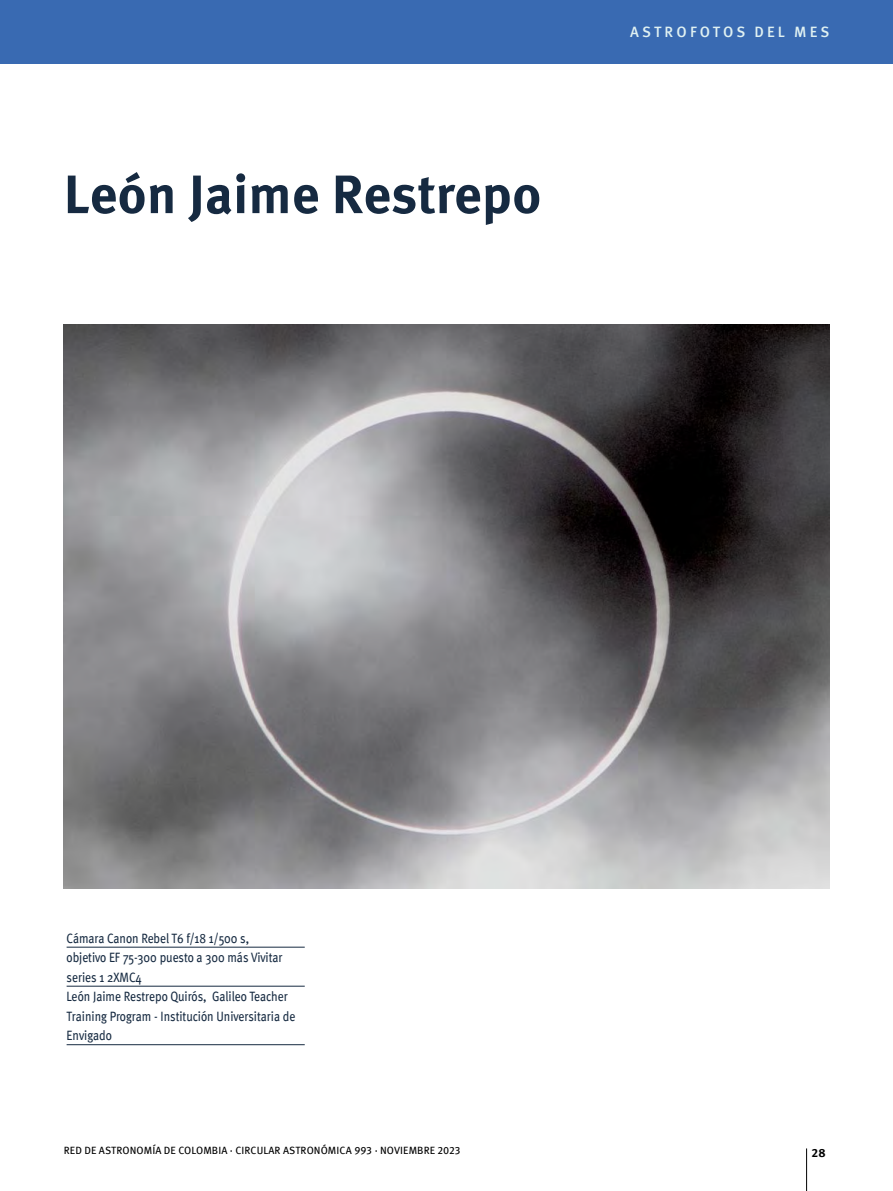
<style>
.page{position:relative;width:893px;height:1191px;background:#fff}
.page>*{position:absolute;margin:0;border:0;box-sizing:border-box;transform-origin:0 0}
.t1{font:700 54px "Meta Pro";color:#162a41}
.t2{font:500 15px "Meta Pro";letter-spacing:.21em;color:#e0f1f2}
.t3{font:condensed 13.5px/19.5px "Meta Pro";color:#162a41}
.t4{font:700 12px "Meta Pro";color:#000}
.t5{font:10.5px "Meta Pro";letter-spacing:.01em;color:#000}
</style>
<div class="page">
<hr style="left:806px;top:1148px;width:1px;height:43px;background:#000">
<div style="left:0;top:0;width:893px;height:64px;background:#396ab2"></div>
<hr style="left:67px;top:946px;width:238px;height:1px;background:#162a41">
<hr style="left:67px;top:985px;width:238px;height:1px;background:#162a41">
<hr style="left:67px;top:1044px;width:238px;height:1px;background:#162a41">
<img style="left:64px;top:324px;width:765px;height:564px">
<h1 class="t1" style="left:64px;top:152px;width:479px">León Jaime Restrepo</h1>
<p class="t2" style="left:630px;top:21px;width:201px">ASTROFOTOS DEL MES</p>
<p class="t3" style="left:67px;top:927px;width:230px">Cámara Canon Rebel T6 f/18 1/500 s,<br>objetivo EF 75-300 puesto a 300 más Vivitar series 1 2XMC4<br>León Jaime Restrepo Quirós, Galileo Teacher<br>Training Program - Institución Universitaria de<br>Envigado</p>
<p class="t5" style="left:64px;top:1142px;width:398px">RED DE ASTRONOMÍA DE COLOMBIA · CIRCULAR ASTRONÓMICA 993 · NOVIEMBRE 2023</p>
<p class="t4" style="left:811px;top:1143px;width:16px">28</p>
</div>
